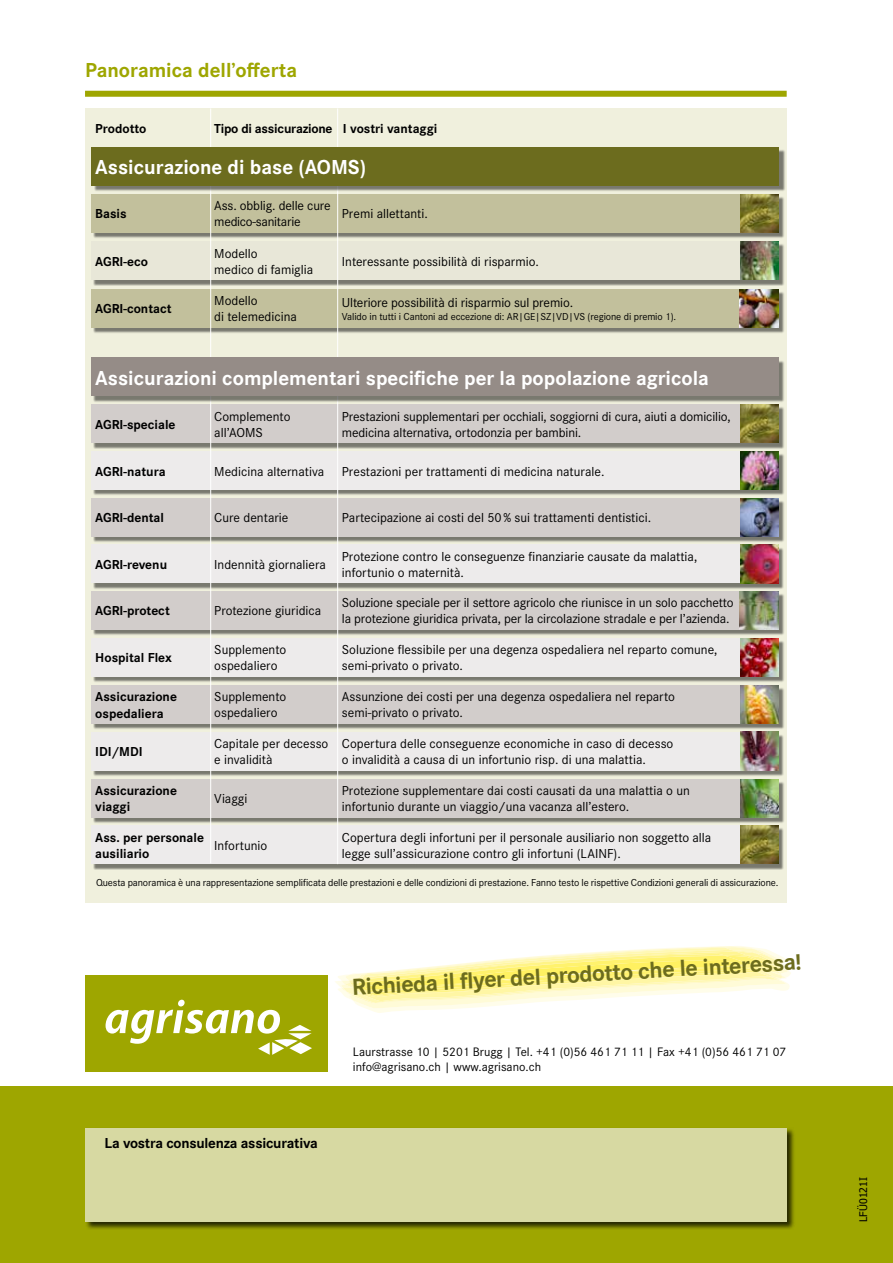
<style>
.page{position:relative;width:893px;height:1263px;background:#fff}
.page>*{position:absolute;margin:0;border:0;box-sizing:border-box;transform-origin:0 0}
.t1{font:700 24px "Corporate S";color:#6c6c1e}
.t2{font:700 21px "Corporate S";color:#fff}
.t3{font:700 21px "Corporate S";color:#9ea600}
.t4{font:700 15px "Corporate S";letter-spacing:-.015em;color:#000}
.t5{font:13.5px/16.2px "Corporate S";color:#000}
.t6{font:700 13.5px/16.2px "Corporate S";color:#000}
.t7{font:700 13.5px "Corporate S";letter-spacing:-.02em;color:#000}
.t8{font:12.75px/15.3px "Corporate S";color:#000}
.t9{font:10.5px "Corporate S";letter-spacing:-.01em;color:#000}
.t10{font:10.5px "Tahoma";color:#000}
</style>
<div class="page">
<div style="left:85px;top:975px;width:243px;height:96px;background:#9ea600"></div>
<svg style="left:106px;top:1000px;width:206px;height:55px"></svg>
<div style="left:86px;top:109px;width:701px;height:794px;background:#f0f0dd"></div>
<div style="left:0;top:1086px;width:893px;height:177px;background:#9ea600"></div>
<div style="left:85px;top:1128px;width:710px;height:102px;background:#000;opacity:.75"></div>
<div style="left:85px;top:1128px;width:702px;height:93px;background:#d7d9a2"></div>
<svg style="left:335px;top:946px;width:456px;height:67px"></svg>
<div style="left:93px;top:196px;width:691px;height:42px;background:#000;opacity:.5"></div>
<div style="left:91px;top:194px;width:687px;height:38px;background:#c2c09c"></div>
<div style="left:93px;top:291px;width:691px;height:42px;background:#000;opacity:.5"></div>
<div style="left:91px;top:289px;width:687px;height:38px;background:#c2c09c"></div>
<div style="left:93px;top:244px;width:691px;height:42px;background:#000;opacity:.5"></div>
<div style="left:91px;top:242px;width:687px;height:38px;background:#e8e7d8"></div>
<div style="left:93px;top:407px;width:691px;height:42px;background:#000;opacity:.5"></div>
<div style="left:91px;top:404px;width:687px;height:39px;background:#d2cdcb"></div>
<div style="left:93px;top:500px;width:691px;height:42px;background:#000;opacity:.5"></div>
<div style="left:91px;top:498px;width:687px;height:38px;background:#d2cdcb"></div>
<div style="left:93px;top:734px;width:691px;height:42px;background:#000;opacity:.5"></div>
<div style="left:91px;top:732px;width:687px;height:38px;background:#edebeb"></div>
<div style="left:93px;top:828px;width:691px;height:42px;background:#000;opacity:.5"></div>
<div style="left:91px;top:825px;width:687px;height:39px;background:#edebeb"></div>
<div style="left:93px;top:781px;width:691px;height:42px;background:#000;opacity:.5"></div>
<div style="left:91px;top:779px;width:687px;height:38px;background:#d2cdcb"></div>
<div style="left:93px;top:454px;width:691px;height:42px;background:#000;opacity:.5"></div>
<div style="left:91px;top:451px;width:687px;height:39px;background:#edebeb"></div>
<div style="left:82px;top:87px;width:708px;height:13px;background:#fff;opacity:.75"></div>
<div style="left:85px;top:91px;width:702px;height:6px;background:#9ea600"></div>
<img style="left:740px;top:194px;width:38px;height:38px">
<img style="left:740px;top:404px;width:38px;height:39px">
<img style="left:740px;top:242px;width:38px;height:38px">
<img style="left:740px;top:289px;width:38px;height:38px">
<img style="left:740px;top:451px;width:38px;height:39px">
<img style="left:740px;top:498px;width:38px;height:38px">
<div style="left:93px;top:641px;width:691px;height:42px;background:#000;opacity:.5"></div>
<div style="left:91px;top:638px;width:687px;height:39px;background:#edebeb"></div>
<img style="left:740px;top:638px;width:38px;height:39px">
<div style="left:93px;top:687px;width:691px;height:42px;background:#000;opacity:.5"></div>
<div style="left:91px;top:685px;width:687px;height:38px;background:#d2cdcb"></div>
<img style="left:740px;top:685px;width:38px;height:38px">
<div style="left:93px;top:547px;width:691px;height:42px;background:#000;opacity:.5"></div>
<div style="left:91px;top:545px;width:687px;height:38px;background:#edebeb"></div>
<img style="left:740px;top:545px;width:38px;height:38px">
<div style="left:93px;top:593px;width:691px;height:42px;background:#000;opacity:.5"></div>
<div style="left:91px;top:591px;width:687px;height:38px;background:#d2cdcb"></div>
<img style="left:740px;top:591px;width:38px;height:38px">
<img style="left:740px;top:732px;width:38px;height:38px">
<img style="left:740px;top:779px;width:38px;height:38px">
<img style="left:740px;top:825px;width:38px;height:39px">
<hr style="left:337px;top:108px;width:1px;height:756px;background:#fff">
<hr style="left:210px;top:108px;width:1px;height:755px;background:#fff">
<div style="left:93px;top:360px;width:691px;height:42px;background:#000;opacity:.5"></div>
<div style="left:91px;top:358px;width:687px;height:38px;background:#958c87"></div>
<div style="left:94px;top:149px;width:691px;height:43px;background:#000;opacity:.5"></div>
<div style="left:92px;top:147px;width:687px;height:38px;background:#6c6c1e"></div>
<h2 class="t3" style="left:85px;top:58px;width:214px">Panoramica dell’offerta</h2>
<p class="t6" style="left:95px;top:120px;width:53px">Prodotto</p>
<p class="t7" style="left:214px;top:120px;width:225px">Tipo di assicurazione I vostri vantaggi</p>
<h2 class="t2" style="left:95px;top:155px;width:272px">Assicurazione di base (AOMS)</h2>
<p class="t6" style="left:95px;top:206px;width:33px">Basis</p>
<p class="t5" style="left:214px;top:198px;width:118px">Ass. obblig. delle cure medico-sanitarie</p>
<p class="t5" style="left:342px;top:206px;width:88px">Premi allettanti.</p>
<p class="t6" style="left:95px;top:254px;width:54px">AGRI-eco</p>
<p class="t5" style="left:214px;top:245px;width:100px">Modello<br>medico di famiglia</p>
<p class="t5" style="left:342px;top:253px;width:199px">Interessante possibilità di risparmio.</p>
<p class="t6" style="left:95px;top:301px;width:78px">AGRI-contact</p>
<p class="t5" style="left:214px;top:293px;width:84px">Modello<br>di telemedicina</p>
<p class="t5" style="left:342px;top:294px;width:233px">Ulteriore possibilità di risparmio sul premio.</p>
<p class="t9" style="left:342px;top:310px;width:336px">Valido in tutti i Cantoni ad eccezione di: AR|GE|SZ|VD|VS (regione di premio 1).</p>
<h2 class="t2" style="left:95px;top:366px;width:615px">Assicurazioni complementari specifiche per la popolazione agricola</h2>
<p class="t6" style="left:95px;top:416px;width:82px">AGRI-speciale</p>
<p class="t5" style="left:214px;top:408px;width:78px">Complemento all’AOMS</p>
<p class="t5" style="left:342px;top:408px;width:390px">Prestazioni supplementari per occhiali, soggiorni di cura, aiuti a domicilio, medicina alternativa, ortodonzia per bambini.</p>
<p class="t6" style="left:95px;top:463px;width:72px">AGRI-natura</p>
<p class="t5" style="left:214px;top:463px;width:111px">Medicina alternativa</p>
<p class="t5" style="left:342px;top:463px;width:264px">Prestazioni per trattamenti di medicina naturale.</p>
<p class="t6" style="left:95px;top:510px;width:70px">AGRI-dental</p>
<p class="t5" style="left:214px;top:510px;width:76px">Cure dentarie</p>
<p class="t5" style="left:342px;top:510px;width:311px">Partecipazione ai costi del 50% sui trattamenti dentistici.</p>
<p class="t6" style="left:95px;top:557px;width:73px">AGRI-revenu</p>
<p class="t5" style="left:214px;top:556px;width:113px">Indennità giornaliera</p>
<p class="t5" style="left:342px;top:548px;width:357px">Protezione contro le conseguenze finanziarie causate da malattia, infortunio o maternità.</p>
<p class="t6" style="left:95px;top:603px;width:76px">AGRI-protect</p>
<p class="t5" style="left:214px;top:603px;width:108px">Protezione giuridica</p>
<p class="t5" style="left:342px;top:595px;width:393px">Soluzione speciale per il settore agricolo che riunisce in un solo pacchetto la protezione giuridica privata, per la circolazione stradale e per l’azienda.</p>
<p class="t6" style="left:95px;top:650px;width:78px">Hospital Flex</p>
<p class="t5" style="left:214px;top:641px;width:73px">Supplemento ospedaliero</p>
<p class="t5" style="left:342px;top:641px;width:377px">Soluzione flessibile per una degenza ospedaliera nel reparto comune, semi-privato o privato.</p>
<p class="t6" style="left:95px;top:689px;width:83px">Assicurazione ospedaliera</p>
<p class="t5" style="left:214px;top:689px;width:73px">Supplemento ospedaliero</p>
<p class="t5" style="left:342px;top:689px;width:335px">Assunzione dei costi per una degenza ospedaliera nel reparto semi-privato o privato.</p>
<p class="t6" style="left:95px;top:744px;width:49px">IDI/MDI</p>
<p class="t5" style="left:214px;top:735px;width:116px">Capitale per decesso e invalidità</p>
<p class="t5" style="left:342px;top:735px;width:333px">Copertura delle conseguenze economiche in caso di decesso o invalidità a causa di un infortunio risp. di una malattia.</p>
<p class="t6" style="left:95px;top:783px;width:83px">Assicurazione viaggi</p>
<p class="t5" style="left:214px;top:791px;width:35px">Viaggi</p>
<p class="t5" style="left:342px;top:783px;width:350px">Protezione supplementare dai costi causati da una malattia o un infortunio durante un viaggio/una vacanza all’estero.</p>
<p class="t6" style="left:95px;top:829px;width:110px">Ass. per personale ausiliario</p>
<p class="t5" style="left:214px;top:837px;width:55px">Infortunio</p>
<p class="t5" style="left:342px;top:829px;width:371px">Copertura degli infortuni per il personale ausiliario non soggetto alla legge sull’assicurazione contro gli infortuni (LAINF).</p>
<p class="t9" style="left:96px;top:877px;width:684px">Questa panoramica è una rappresentazione semplificata delle prestazioni e delle condizioni di prestazione. Fanno testo le rispettive Condizioni generali di assicurazione.</p>
<h1 class="t1" style="left:351px;top:972px;width:452px;rotate:-3deg">Richieda il fl yer del prodotto che le interessa!</h1>
<p class="t4" style="left:105px;top:1134px;width:215px">La vostra consulenza assicurativa</p>
<p class="t8" style="left:353px;top:1044px;width:435px">Laurstrasse 10 | 5201 Brugg | Tel. +41 (0)56 461 71 11 | Fax +41 (0)56 461 71 07 info@agrisano.ch | www.agrisano.ch</p>
<p class="t10" style="left:856px;top:1222px;width:46px;rotate:-90deg">LFÜ0121I</p>
</div>
